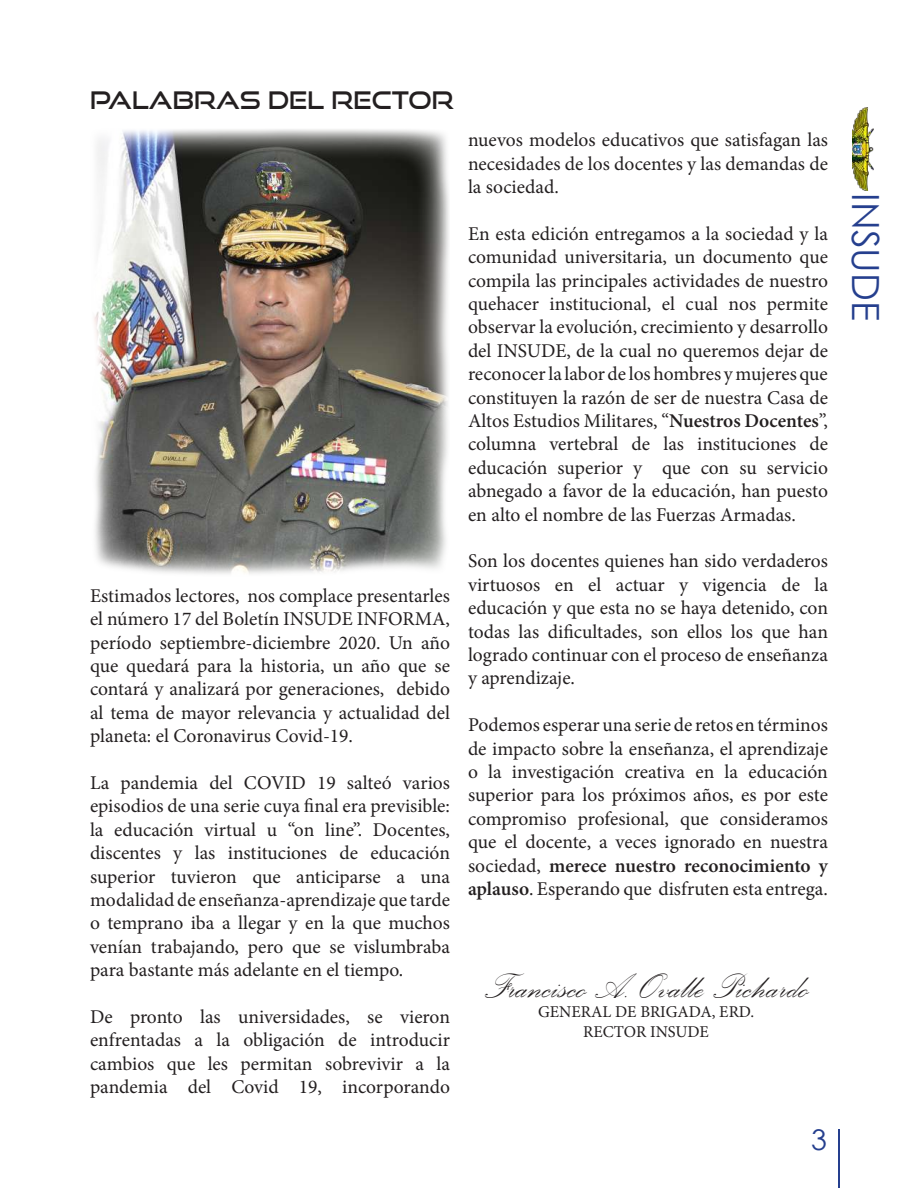
<style>
.page{position:relative;width:918px;height:1188px;background:#fff}
.page>*{position:absolute;margin:0;border:0;box-sizing:border-box;transform-origin:0 0}
.t1{font:45px "Palace Script";color:#231f20}
.t2{font:37.5px "Century Gothic";color:#253f8e}
.t3{font:28.5px "Century Gothic";color:#253f8e}
.t4{font:24px "Good Times Rg";color:#231f20}
.t5{font:19.5px/23.4px "Minion Pro";color:#231f20;text-align:justify}
.t6{font:16.5px/19.8px "Minion Pro";color:#231f20;text-align:center}
.s1{font-weight:600}
</style>
<div class="page">
<hr style="left:839px;top:1129px;width:1px;height:58px;background:#253f8e">
<img style="left:852px;top:108px;width:22px;height:83px">
<img style="left:94px;top:129px;width:355px;height:445px">
<p class="t4" style="left:90px;top:86px;width:365px">PALABRAS DEL RECTOR</p>
<p class="t5" style="left:90px;top:584px;width:362px">Estimados lectores, nos complace presentarles el número 17 del Boletín INSUDE INFORMA, período septiembre-diciembre 2020. Un año que quedará para la historia, un año que se contará y analizará por generaciones, debido al tema de mayor relevancia y actualidad del planeta: el Coronavirus Covid-19.</p>
<p class="t5" style="left:90px;top:771px;width:362px">La pandemia del COVID 19 salteó varios episodios de una serie cuya final era previsible: la educación virtual u “on line”. Docentes, discentes y las instituciones de educación superior tuvieron que anticiparse a una modalidad de enseñanza-aprendizaje que tarde o temprano iba a llegar y en la que muchos venían trabajando, pero que se vislumbraba para bastante más adelante en el tiempo.</p>
<p class="t5" style="left:90px;top:1005px;width:362px">De pronto las universidades, se vieron enfrentadas a la obligación de introducir cambios que les permitan sobrevivir a la pandemia del Covid 19, incorporando</p>
<p class="t5" style="left:468px;top:128px;width:362px">nuevos modelos educativos que satisfagan las necesidades de los docentes y las demandas de la sociedad.</p>
<p class="t5" style="left:468px;top:222px;width:362px">En esta edición entregamos a la sociedad y la comunidad universitaria, un documento que compila las principales actividades de nuestro quehacer institucional, el cual nos permite observar la evolución, crecimiento y desarrollo del INSUDE, de la cual no queremos dejar de reconocer la labor de los hombres y mujeres que constituyen la razón de ser de nuestra Casa de Altos Estudios Militares, “<span class="s1">Nuestros Docentes</span>”, columna vertebral de las instituciones de educación superior y que con su servicio abnegado a favor de la educación, han puesto en alto el nombre de las Fuerzas Armadas.</p>
<p class="t5" style="left:468px;top:549px;width:362px">Son los docentes quienes han sido verdaderos virtuosos en el actuar y vigencia de la educación y que esta no se haya detenido, con todas las dificultades, son ellos los que han logrado continuar con el proceso de enseñanza y aprendizaje.</p>
<p class="t5" style="left:468px;top:713px;width:362px">Podemos esperar una serie de retos en términos de impacto sobre la enseñanza, el aprendizaje o la investigación creativa en la educación superior para los próximos años, es por este compromiso profesional, que consideramos que el docente, a veces ignorado en nuestra sociedad, <span class="s1">merece nuestro reconocimiento y aplauso</span>. Esperando que disfruten esta entrega.</p>
<h1 class="t1" style="left:483px;top:956px;width:327px">Francisco A. Ovalle Pichardo</h1>
<p class="t6" style="left:538px;top:1002px;width:218px">GENERAL DE BRIGADA, ERD.<br>RECTOR INSUDE</p>
<h3 class="t3" style="left:811px;top:1120px;width:17px">3</h3>
<h2 class="t2" style="left:892px;top:193px;width:129px;rotate:90deg">INSUDE</h2>
</div>
